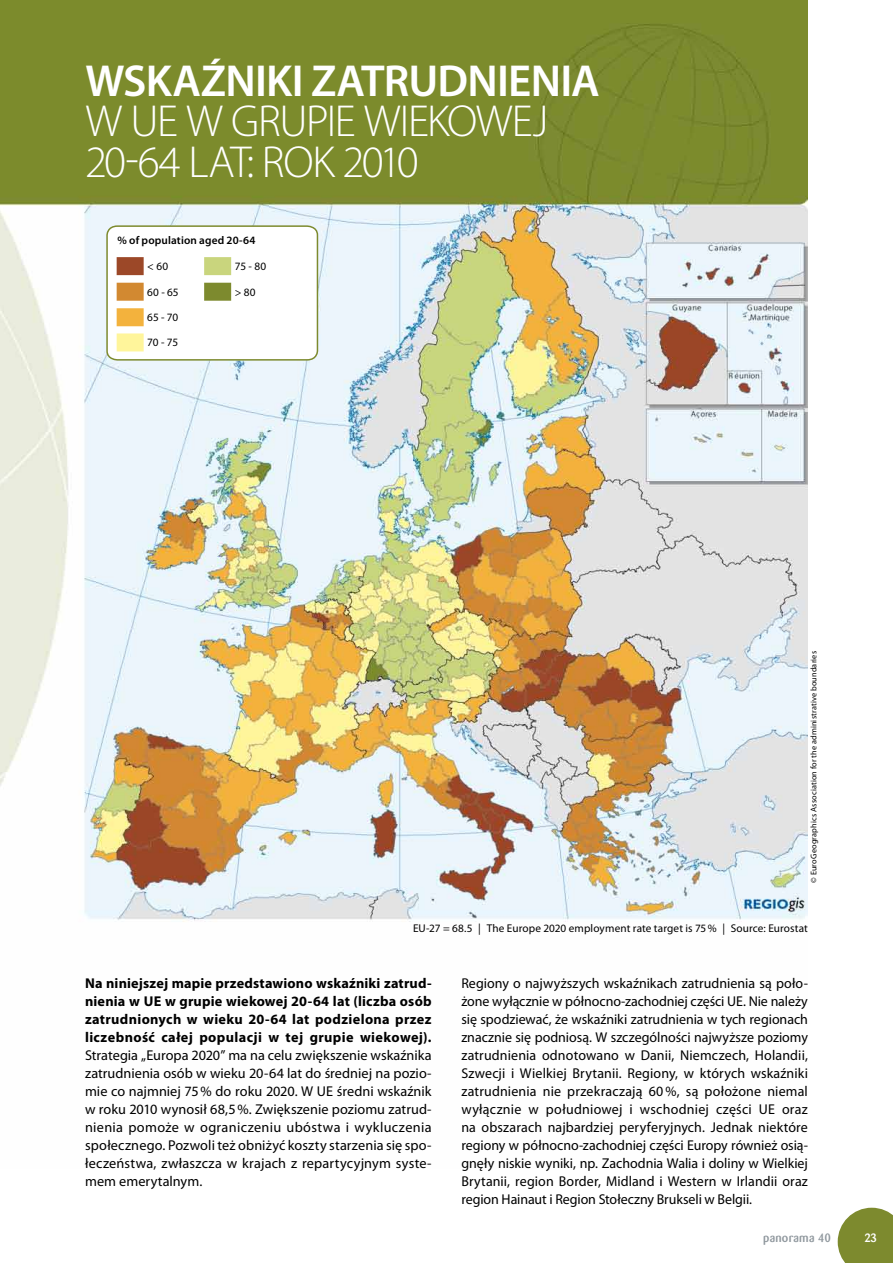
<style>
.page{position:relative;width:893px;height:1263px;background:#fff}
.page>*{position:absolute;margin:0;border:0;box-sizing:border-box;transform-origin:0 0}
.t1{font:300 45px/40.5px "Myriad Pro";letter-spacing:-.03em;color:#fff}
.t2{font:600 45px "Myriad Pro";letter-spacing:-.015em;color:#fff}
.t3{font:14.25px/18px "Myriad Pro";letter-spacing:.005em;color:#000;text-align:justify}
.t4{font:700 14.25px/18px "Myriad Pro";letter-spacing:.025em;color:#000;text-align:justify}
.t5{font:500 12px "Barmeno";letter-spacing:.02em;color:#90989e}
.t6{font:500 12px "Barmeno";color:#fff}
.t7{font:11.25px "Myriad Pro";letter-spacing:.01em;color:#000}
.t8{font:600 11.25px "Myriad Pro";letter-spacing:.015em;color:#000}
.t9{font:8.25px "Myriad Pro";letter-spacing:.015em;color:#000}
</style>
<div class="page">
<img style="left:0;top:0;width:808px;height:922px">
<svg style="left:838px;top:1208px;width:55px;height:55px"></svg>
<svg style="left:106px;top:225px;width:213px;height:136px"></svg>
<h1 class="t2" style="left:85px;top:56px;width:326px">WSKAŹNIKI ZATRUD</h1>
<h1 class="t2" style="left:468px;top:56px;width:134px">NIENIA</h1>
<h1 class="t1" style="left:85px;top:102px;width:465px">W UE W GRUPIE WIEKOWEJ<br>20-64 LAT: ROK 2010</h1>
<p class="t8" style="left:117px;top:234px;width:140px">% OF POPULATION AGED 20-64</p>
<p class="t7" style="left:147px;top:261px;width:22px">&lt; 60</p>
<p class="t7" style="left:235px;top:260px;width:33px">75 - 80</p>
<p class="t7" style="left:147px;top:286px;width:33px">60 - 65</p>
<p class="t7" style="left:235px;top:286px;width:22px">&gt; 80</p>
<p class="t7" style="left:147px;top:311px;width:33px">65 - 70</p>
<p class="t7" style="left:147px;top:336px;width:32px">70 - 75</p>
<p class="t9" style="left:809px;top:883px;width:233px;rotate:-90deg">© EuroGeographics Association for the administrative boundaries</p>
<p class="t7" style="left:413px;top:922px;width:396px">EU-27 = 68.5 | The Europe 2020 employment rate target is 75% | Source: Eurostat</p>
<p class="t4" style="left:85px;top:974px;width:348px">Na niniejszej mapie przedstawiono wskaźniki zatrud&shy;nienia w UE w grupie wiekowej 20-64 lat (liczba osób zatrudnionych w wieku 20-64 lat podzielona przez liczebność całej populacji w tej grupie wiekowej).</p>
<p class="t3" style="left:85px;top:1046px;width:348px">Strategia „Europa 2020” ma na celu zwiększenie wskaźnika zatrudnienia osób w wieku 20-64 lat do średniej na pozio&shy;mie co najmniej 75% do roku 2020. W UE średni wskaźnik w roku 2010 wynosił 68,5%. Zwiększenie poziomu zatrud&shy;nienia pomoże w ograniczeniu ubóstwa i wykluczenia społecznego. Pozwoli też obniżyć koszty starzenia się spo&shy;łeczeństwa, zwłaszcza w krajach z repartycyjnym syste&shy;mem emerytalnym.</p>
<p class="t3" style="left:461px;top:974px;width:348px">Regiony o najwyższych wskaźnikach zatrudnienia są poło&shy;żone wyłącznie w północno-zachodniej części UE. Nie należy się spodziewać, że wskaźniki zatrudnienia w tych regionach znacznie się podniosą. W szczególności najwyższe poziomy zatrudnienia odnotowano w Danii, Niemczech, Holandii, Szwecji i Wielkiej Brytanii. Regiony, w których wskaźniki zatrudnienia nie przekraczają 60%, są położone niemal wyłącznie w południowej i wschodniej części UE oraz na obszarach najbardziej peryferyjnych. Jednak niektóre regiony w północno-zachodniej części Europy również osią&shy;gnęły niskie wyniki, np. Zachodnia Walia i doliny w Wielkiej Brytanii, region Border, Midland i Western w Irlandii oraz region Hainaut i Region Stołeczny Brukseli w Belgii.</p>
<p class="t5" style="left:763px;top:1230px;width:69px">panorama 40</p>
<p class="t6" style="left:864px;top:1231px;width:14px">23</p>
</div>
